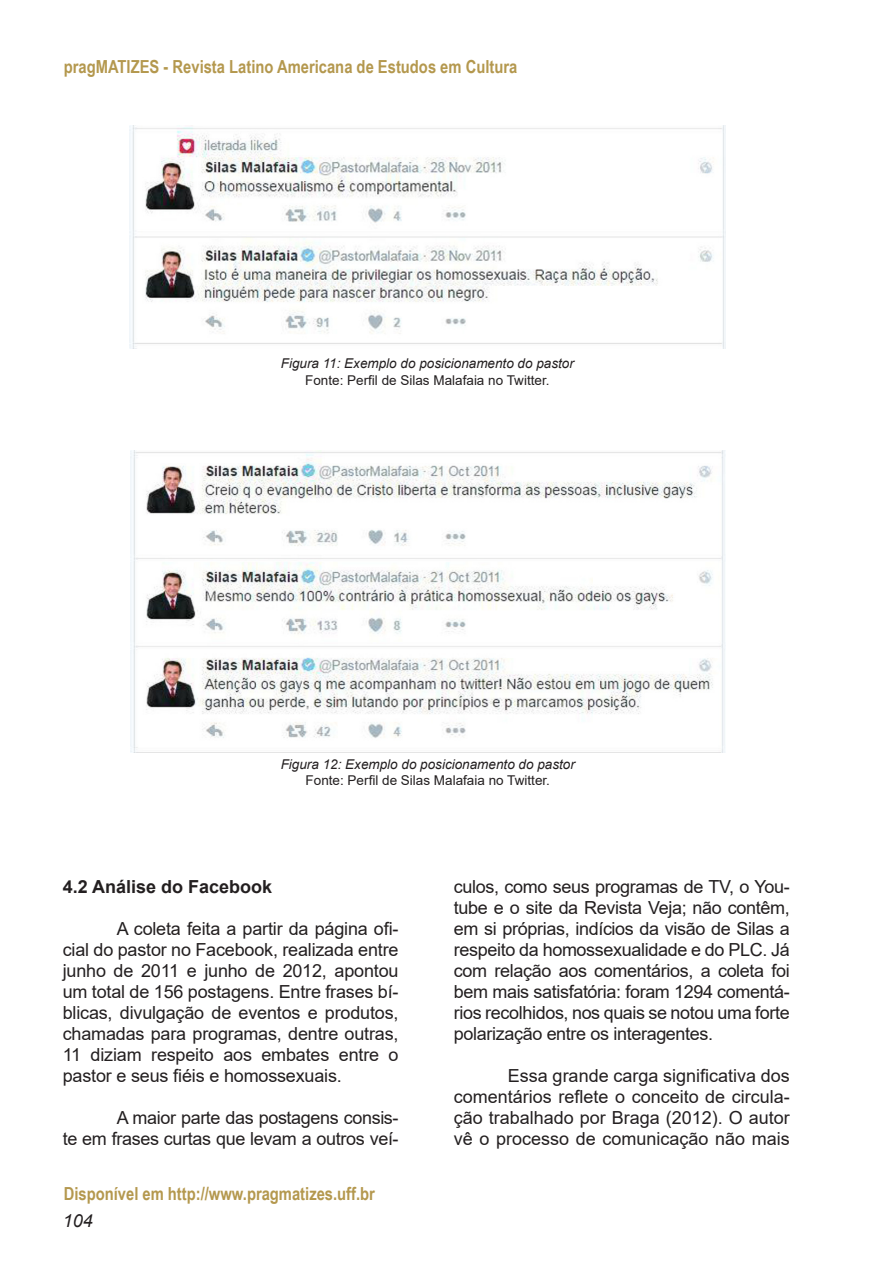
<style>
.page{position:relative;width:893px;height:1263px;background:#fff}
.page>*{position:absolute;margin:0;border:0;box-sizing:border-box;transform-origin:0 0}
.t1{font:18px/21px "Arial";letter-spacing:-.02em;color:#231f20;text-align:justify}
.t2{font:700 18px "Arial Narrow";color:#b4984e}
.t3{font:700 18px "Arial";color:#231f20}
.t4{font:italic 18px "Arial";color:#231f20}
.t5{font:italic 13.5px "Arial";color:#231f20}
.t6{font:13.5px "Arial";color:#231f20}
</style>
<div class="page">
<img style="left:130px;top:126px;width:595px;height:222px">
<img style="left:131px;top:451px;width:595px;height:302px">
<p class="t2" style="left:64px;top:53px;width:455px">pragMATIZES - Revista Latino Americana de Estudos em Cultura</p>
<p class="t5" style="left:281px;top:355px;width:295px">Figura 11: Exemplo do posicionamento do pastor</p>
<p class="t6" style="left:305px;top:371px;width:246px">Fonte: Perfil de Silas Malafaia no Twitter.</p>
<p class="t5" style="left:281px;top:755px;width:296px">Figura 12: Exemplo do posicionamento do pastor</p>
<p class="t6" style="left:306px;top:771px;width:246px">Fonte: Perfil de Silas Malafaia no Twitter.</p>
<p class="t3" style="left:63px;top:874px;width:211px">4.2 Análise do Facebook</p>
<p class="t1" style="left:63px;top:918px;width:337px;text-indent:54px">A coleta feita a partir da página ofi&shy;cial do pastor no Facebook, realizada entre junho de 2011 e junho de 2012, apontou um total de 156 postagens. Entre frases bí&shy;blicas, divulgação de eventos e produtos, chamadas para programas, dentre outras, 11 diziam respeito aos embates entre o pastor e seus fiéis e homossexuais.</p>
<p class="t1" style="left:63px;top:1107px;width:337px;text-align:right">A maior parte das postagens consis-<br>te em frases curtas que levam a outros veí-</p>
<p class="t2" style="left:64px;top:1179px;width:313px">Disponível em http://www.pragmatizes.uff.br</p>
<p class="t4" style="left:63px;top:1209px;width:32px">104</p>
<p class="t1" style="left:454px;top:876px;width:337px">culos, como seus programas de TV, o You&shy;tube e o site da Revista Veja; não contêm, em si próprias, indícios da visão de Silas a respeito da homossexualidade e do PLC. Já com relação aos comentários, a coleta foi bem mais satisfatória: foram 1294 comentá&shy;rios recolhidos, nos quais se notou uma forte polarização entre os interagentes.</p>
<p class="t1" style="left:454px;top:1065px;width:337px;text-indent:54px">Essa grande carga significativa dos comentários reflete o conceito de circula&shy;ção trabalhado por Braga (2012). O autor vê o processo de comunicação não mais</p>
</div>
